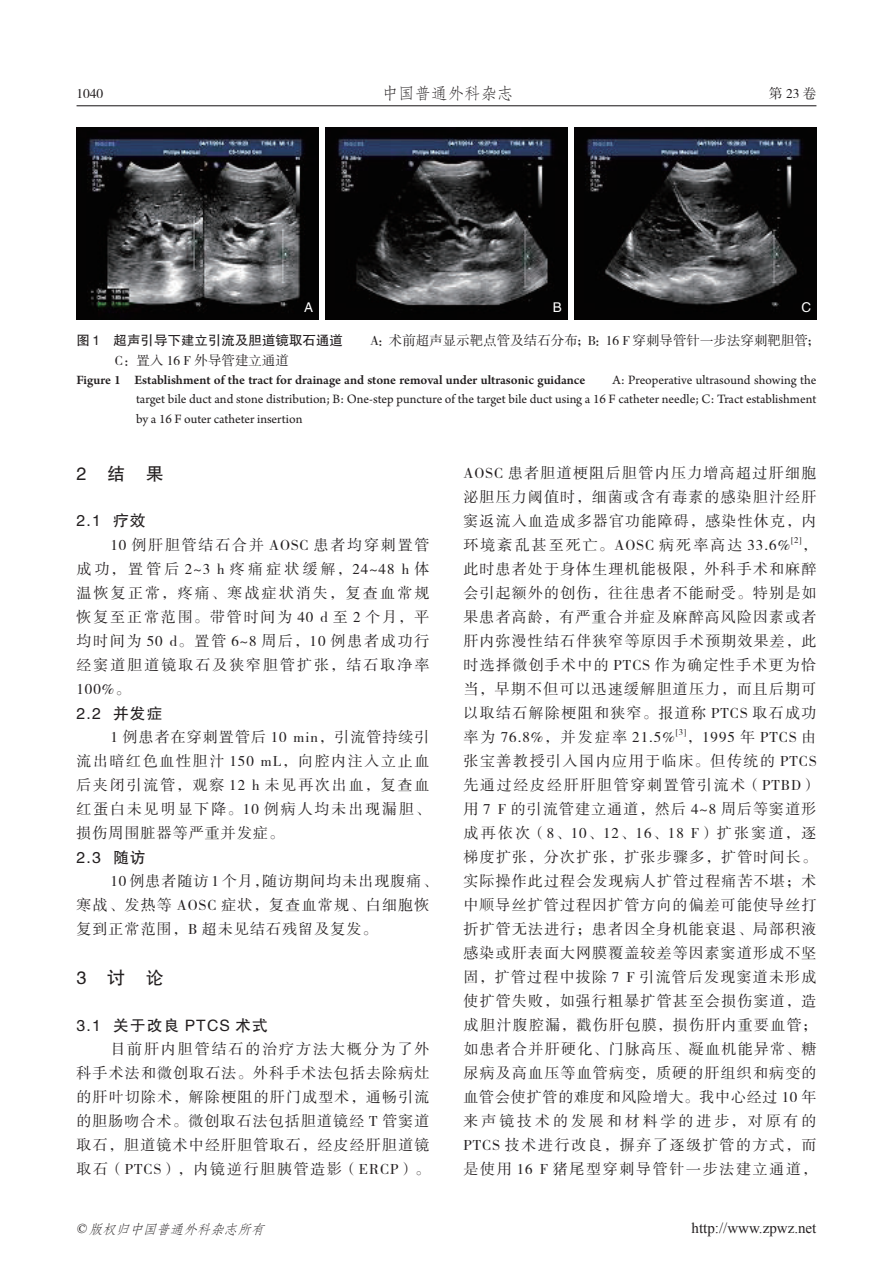
<style>
.page{position:relative;width:893px;height:1263px;background:#fff}
.page>*{position:absolute;margin:0;border:0;box-sizing:border-box;transform-origin:0 0}
.t1{font:18px "FZHTK GBK1 0";color:#231f20}
.t2{font:16.5px "FZFSK GBK1 0";color:#231f20}
.t3{font:15.75px "FZHTK GBK1 0";letter-spacing:.075em;color:#231f20}
.t4{font:15px/24px "FZSSK GBK1 0";letter-spacing:.085em;color:#231f20;text-align:justify}
.t5{font:15px "Times New Roman";color:#231f20}
.t6{font:13.5px/19.5px "Arno Pro";letter-spacing:-.005em;color:#231f20;text-align:justify}
.t7{font:13.5px/19.5px "FZSSK GBK1 0";color:#231f20}
.t8{font:italic 13.5px "FZFSK GBK1 0";color:#231f20}
.t9{font:13.5px "FZHTK GBK1 0";color:#fff}
.t10{font:8.7px "FZSSK GBK1 0";color:#231f20}
.s1{font-family:"FZHTK GBK1 0"}
.s2{font-weight:600}
.s3{font-family:"Times New Roman"}
</style>
<div class="page">
<hr style="left:77px;top:105px;width:739px;height:1px;background:#231f20">
<img style="left:77px;top:128px;width:242px;height:191px">
<img style="left:325px;top:128px;width:243px;height:191px">
<img style="left:574px;top:128px;width:242px;height:191px">
<p class="t7" style="left:77px;top:85px;width:28px">1040</p>
<p class="t2" style="left:382px;top:85px;width:133px">中国普通外科杂志</p>
<p class="t7" style="left:769px;top:85px;width:49px">第23卷</p>
<p class="t9" style="left:304px;top:300px;width:10px">A</p>
<p class="t9" style="left:553px;top:300px;width:10px">B</p>
<p class="t9" style="left:801px;top:300px;width:11px">C</p>
<p class="t7" style="left:115px;top:332px;width:706px;text-indent:-38px"><span class="s1">图 1　超声引导下建立引流及胆道镜取石通道　　</span>A：术前超声显示靶点管及结石分布；B：16 F 穿刺导管针一步法穿刺靶胆管；<br>C：置入 16 F 外导管建立通道</p>
<p class="t6" style="left:136px;top:370px;width:682px;text-indent:-60px"><span class="s2">Figure 1 Establishment of the tract for drainage and stone removal under ultrasonic guidance</span><span class="s1">　　</span>A: Preoperative ultrasound showing the target bile duct and stone distribution; B: One-step puncture of the target bile duct using a 16 F catheter needle; C: Tract establishment by a 16 F outer catheter insertion</p>
<p class="t1" style="left:77px;top:464px;width:89px">2　结　果</p>
<p class="t3" style="left:77px;top:512px;width:71px">2.1 疗效</p>
<p class="t4" style="left:76px;top:533px;width:355px;text-indent:34px">10 例肝胆管结石合并 AOSC 患者均穿刺置管成功，置管后 2~3 h 疼痛症状缓解，24~48 h 体温恢复正常，疼痛、寒战症状消失，复查血常规恢复至正常范围。带管时间为 40 d 至 2 个月，平均时间为 50 d。置管 6~8 周后，10 例患者成功行经窦道胆道镜取石及狭窄胆管扩张，结石取净率100%。</p>
<p class="t3" style="left:77px;top:704px;width:88px">2.2 并发症</p>
<p class="t4" style="left:76px;top:725px;width:355px;text-indent:34px">1 例患者在穿刺置管后 10 min，引流管持续引流出暗红色血性胆汁 150 mL，向腔内注入立止血后夹闭引流管，观察 12 h 未见再次出血，复查血红蛋白未见明显下降。10 例病人均未出现漏胆、损伤周围脏器等严重并发症。</p>
<p class="t3" style="left:77px;top:848px;width:71px">2.3 随访</p>
<p class="t4" style="left:76px;top:869px;width:362px;text-align:left;text-indent:34px">10 例患者随访 1 个月，随访期间均未出现腹痛、寒战、发热等 AOSC 症状，复查血常规、白细胞恢复到正常范围，B 超未见结石残留及复发。</p>
<p class="t1" style="left:77px;top:968px;width:89px">3　讨　论</p>
<p class="t3" style="left:77px;top:1016px;width:193px">3.1 关于改良 PTCS 术式</p>
<p class="t4" style="left:76px;top:1037px;width:355px;text-indent:34px">目前肝内胆管结石的治疗方法大概分为了外科手术法和微创取石法。外科手术法包括去除病灶的肝叶切除术，解除梗阻的肝门成型术，通畅引流的胆肠吻合术。微创取石法包括胆道镜经 T 管窦道取石，胆道镜术中经肝胆管取石，经皮经肝胆道镜取石（PTCS），内镜逆行胆胰管造影（ERCP）。</p>
<p class="t4" style="left:463px;top:461px;width:355px">AOSC 患者胆道梗阻后胆管内压力增高超过肝细胞泌胆压力阈值时，细菌或含有毒素的感染胆汁经肝窦返流入血造成多器官功能障碍，感染性休克，内环境紊乱甚至死亡。AOSC 病死率高达 33.6%</p>
<p class="t10" style="left:791px;top:535px;width:12px">[2]</p>
<p class="t4" style="left:463px;top:533px;width:355px;text-indent:339px">，此时患者处于身体生理机能极限，外科手术和麻醉会引起额外的创伤，往往患者不能耐受。特别是如果患者高龄，有严重合并症及麻醉高风险因素或者肝内弥漫性结石伴狭窄等原因手术预期效果差，此时选择微创手术中的 PTCS 作为确定性手术更为恰当，早期不但可以迅速缓解胆道压力，而且后期可以取结石解除梗阻和狭窄。报道称 PTCS 取石成功率为 76.8%，并发症率 21.5%</p>
<p class="t10" style="left:676px;top:727px;width:12px">[3]</p>
<p class="t4" style="left:463px;top:725px;width:355px;text-indent:223px">，1995 年 PTCS 由张宝善教授引入国内应用于临床。但传统的 PTCS先通过经皮经肝肝胆管穿刺置管引流术（PTBD）用 7 F 的引流管建立通道，然后 4~8 周后等窦道形成再依次（8、10、12、16、18 F）扩张窦道，逐梯度扩张，分次扩张，扩张步骤多，扩管时间长。实际操作此过程会发现病人扩管过程痛苦不堪；术中顺导丝扩管过程因扩管方向的偏差可能使导丝打折扩管无法进行；患者因全身机能衰退、局部积液感染或肝表面大网膜覆盖较差等因素窦道形成不坚固，扩管过程中拔除 7 F 引流管后发现窦道未形成使扩管失败，如强行粗暴扩管甚至会损伤窦道，造成胆汁腹腔漏，戳伤肝包膜，损伤肝内重要血管；如患者合并肝硬化、门脉高压、凝血机能异常、糖尿病及高血压等血管病变，质硬的肝组织和病变的血管会使扩管的难度和风险增大。我中心经过 10 年来声镜技术的发展和材料学的进步，对原有的PTCS 技术进行改良，摒弃了逐级扩管的方式，而是使用 16 F 猪尾型穿刺导管针一步法建立通道，</p>
<p class="t8" style="left:76px;top:1221px;width:194px"><span class="s3">©</span> 版权归中国普通外科杂志所有</p>
<p class="t5" style="left:692px;top:1218px;width:126px">http://www.zpwz.net</p>
</div>
